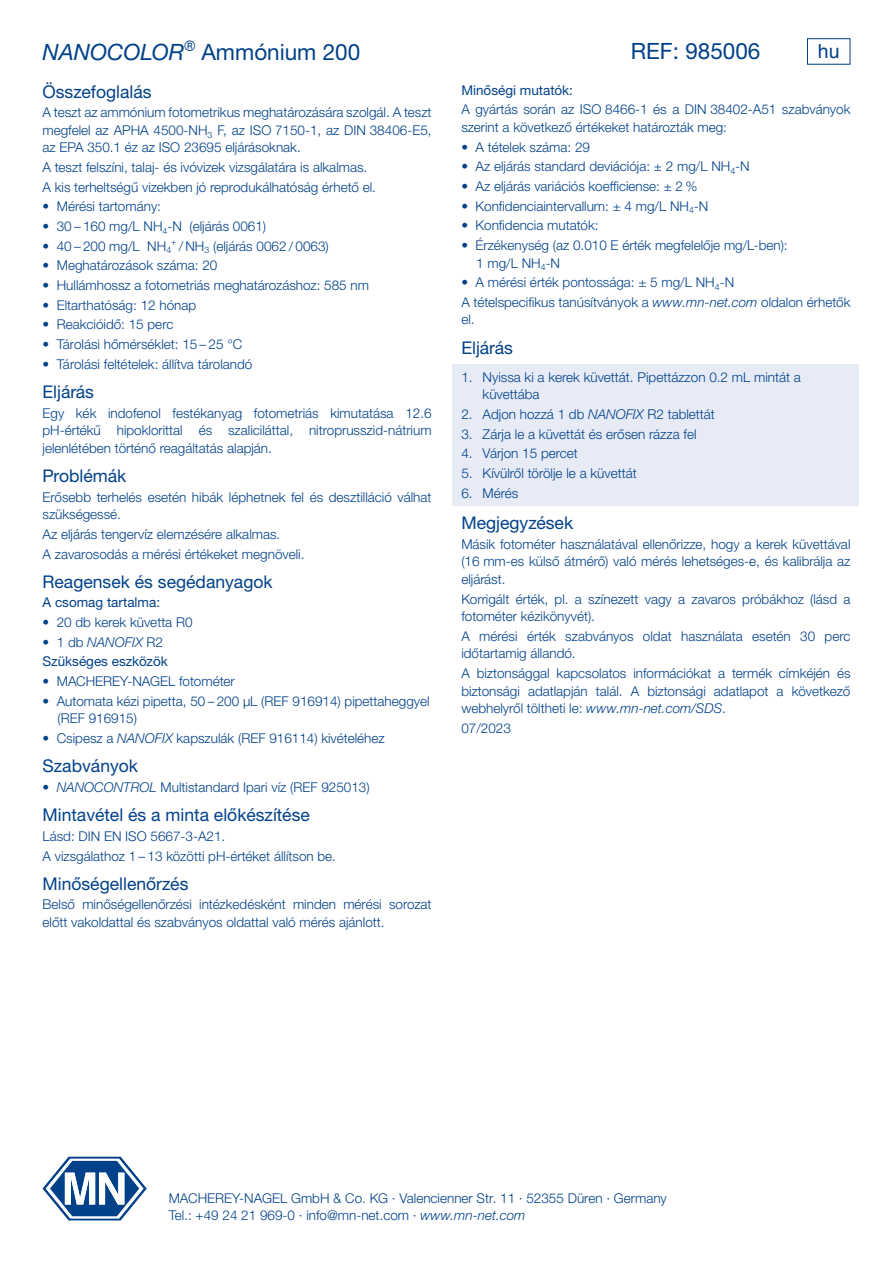
<style>
.page{position:relative;width:893px;height:1263px;background:#fff}
.page>*{position:absolute;margin:0;border:0;box-sizing:border-box;transform-origin:0 0}
.t1{font:22.5px "Helvetica Neue LTW1 G";color:#004189}
.t2{font:19.5px "Helvetica LT Pro";color:#004189}
.t3{font:17.55px "Helvetica Neue LTW1 G";color:#004189}
.t4{font:300 13.5px/17.5px "Helvetica Neue LTW1 G";color:#004189}
.t5{font:13.5px/19.6px "Helvetica Neue LTW1 G";color:#004189}
.s1{font-style:italic}
.s2{font-weight:300}
.s3{font-weight:300;font-style:italic}
</style>
<div class="page">
<svg style="left:43px;top:1157px;width:104px;height:63px"></svg>
<div style="left:807px;top:38px;width:43px;height:27px;border:1px solid #004189"></div>
<div style="left:453px;top:364px;width:406px;height:43px;background:#e6ebf6"></div>
<div style="left:453px;top:401px;width:406px;height:26px;background:#e6ebf6"></div>
<div style="left:453px;top:421px;width:406px;height:26px;background:#e6ebf6"></div>
<div style="left:453px;top:440px;width:406px;height:26px;background:#e6ebf6"></div>
<div style="left:453px;top:460px;width:406px;height:26px;background:#e6ebf6"></div>
<div style="left:453px;top:480px;width:406px;height:26px;background:#e6ebf6"></div>
<h1 class="t1" style="left:43px;top:38px;width:319px"><span class="s1">NANOCOLOR</span><sup>®</sup> Ammónium 200</h1>
<h2 class="t2" style="left:818px;top:40px;width:23px">hu</h2>
<h1 class="t1" style="left:631px;top:37px;width:131px">REF: 985006</h1>
<p class="t3" style="left:43px;top:80px;width:111px">Összefoglalás</p>
<p class="t4" style="left:43px;top:104px;width:391px;text-align:justify">A teszt az ammónium fotometrikus meghatározására szolgál. A teszt megfelel az APHA 4500-NH<sub>3</sub> F, az ISO 7150‑1, az DIN 38406‑E5, az EPA 350.1 éz az ISO 23695 eljárásoknak.</p>
<p class="t4" style="left:43px;top:157px;width:335px;line-height:19.6px">A teszt felszíni, talaj- és ivóvizek vizsgálatára is alkalmas.<br>A kis terheltségű vizekben jó reprodukálhatóság érhető el.</p>
<p class="t4" style="left:43px;top:198px;width:120px">• Mérési tartomány:</p>
<p class="t4" style="left:43px;top:217px;width:225px">• 30 – 160 mg/L NH<sub>4</sub>-N (eljárás 0061)</p>
<p class="t4" style="left:43px;top:237px;width:288px">• 40 – 200 mg/L NH<sub>4</sub><sup>+</sup> / NH<sub>3</sub> (eljárás 0062 / 0063)</p>
<p class="t4" style="left:43px;top:257px;width:176px">• Meghatározások száma: 20</p>
<p class="t4" style="left:43px;top:276px;width:328px">• Hullámhossz a fotometriás meghatározáshoz: 585 nm</p>
<p class="t4" style="left:43px;top:296px;width:155px">• Eltarthatóság: 12 hónap</p>
<p class="t4" style="left:43px;top:316px;width:132px">• Reakcióidő: 15 perc</p>
<p class="t4" style="left:43px;top:335px;width:201px">• Tárolási hőmérséklet: 15 – 25 °C</p>
<p class="t4" style="left:43px;top:355px;width:211px">• Tárolási feltételek: állítva tárolandó</p>
<p class="t3" style="left:43px;top:381px;width:53px">Eljárás</p>
<p class="t4" style="left:43px;top:404px;width:391px;text-align:justify">Egy kék indofenol festékanyag fotometriás kimutatása 12.6 pH-értékű hipoklorittal és szaliciláttal, nitroprusszid-nátrium jelenlétében történő reagáltatás alapján.</p>
<p class="t3" style="left:43px;top:465px;width:85px">Problémák</p>
<p class="t4" style="left:43px;top:488px;width:391px">Erősebb terhelés esetén hibák léphetnek fel és desztilláció válhat szükségessé.</p>
<p class="t4" style="left:43px;top:524px;width:263px;line-height:19.6px">Az eljárás tengervíz elemzésére alkalmas.<br>A zavarosodás a mérési értékeket megnöveli.</p>
<p class="t3" style="left:43px;top:571px;width:232px">Reagensek és segédanyagok</p>
<p class="t5" style="left:43px;top:593px;width:119px">A csomag tartalma:</p>
<p class="t4" style="left:43px;top:613px;width:152px">• 20 db kerek küvetta R0</p>
<p class="t5" style="left:43px;top:632px;width:127px"><span class="s2">• 1 db</span> <span class="s3">NANOFIX</span> <span class="s2">R2<br></span>Szükséges eszközök</p>
<p class="t4" style="left:43px;top:672px;width:194px">• MACHEREY‑NAGEL fotométer</p>
<p class="t4" style="left:57px;top:692px;width:374px;text-indent:-15px">• Automata kézi pipetta, 50 – 200 µL (REF 916914) pipettaheggyel (REF 916915)</p>
<p class="t4" style="left:43px;top:729px;width:344px">• Csipesz a <span class="s1">NANOFIX</span> kapszulák (REF 916114) kivételéhez</p>
<p class="t3" style="left:43px;top:755px;width:97px">Szabványok</p>
<p class="t4" style="left:43px;top:778px;width:329px">• <span class="s1">NANOCONTROL</span> Multistandard Ipari víz (REF 925013)</p>
<p class="t3" style="left:43px;top:804px;width:269px">Mintavétel és a minta előkészítése</p>
<p class="t4" style="left:43px;top:826px;width:295px;line-height:19.6px">Lásd: DIN EN ISO 5667‑3‑A21.<br>A vizsgálathoz 1 – 13 közötti pH-értéket állítson be.</p>
<p class="t3" style="left:43px;top:873px;width:147px">Minőségellenőrzés</p>
<p class="t4" style="left:43px;top:896px;width:391px">Belső minőségellenőrzési intézkedésként minden mérési sorozat előtt vakoldattal és szabványos oldattal való mérés ajánlott.</p>
<p class="t5" style="left:461px;top:80px;width:113px">Minőségi mutatók:</p>
<p class="t4" style="left:461px;top:101px;width:391px">A gyártás során az ISO 8466‑1 és a DIN 38402‑A51 szabványok szerint a következő értékeket határozták meg:</p>
<p class="t4" style="left:461px;top:138px;width:130px">• A tételek száma: 29</p>
<p class="t4" style="left:461px;top:158px;width:290px">• Az eljárás standard deviációja: ± 2 mg/L NH<sub>4</sub>-N</p>
<p class="t4" style="left:461px;top:177px;width:238px">• Az eljárás variációs koefficiense: ± 2 %</p>
<p class="t4" style="left:461px;top:197px;width:249px">• Konfidenciaintervallum: ± 4 mg/L NH<sub>4</sub>-N</p>
<p class="t4" style="left:461px;top:217px;width:139px">• Konfidencia mutatók:</p>
<p class="t4" style="left:476px;top:236px;width:313px;text-indent:-15px">• Érzékenység (az 0.010 E érték megfelelője mg/L-ben):<br>1 mg/L NH<sub>4</sub>-N</p>
<p class="t4" style="left:461px;top:273px;width:391px;line-height:19.6px">• A mérési érték pontossága: ± 5 mg/L NH<sub>4</sub>-N<br>A tételspecifikus tanúsítványok a <span class="s1">www.mn-net.com</span> oldalon érhetők</p>
<p class="t4" style="left:461px;top:311px;width:15px">el.</p>
<p class="t3" style="left:461px;top:337px;width:53px">Eljárás</p>
<p class="t4" style="left:483px;top:368px;width:320px;text-indent:-21px">1. Nyissa ki a kerek küvettát. Pipettázzon 0.2 mL mintát a küvettába</p>
<p class="t4" style="left:461px;top:405px;width:255px">2. Adjon hozzá 1 db <span class="s1">NANOFIX</span> R2 tablettát</p>
<p class="t4" style="left:461px;top:425px;width:237px">3. Zárja le a küvettát és erősen rázza fel</p>
<p class="t4" style="left:461px;top:445px;width:118px">4. Várjon 15 percet</p>
<p class="t4" style="left:461px;top:464px;width:177px">5. Kívülről törölje le a küvettát</p>
<p class="t4" style="left:461px;top:484px;width:59px">6. Mérés</p>
<p class="t3" style="left:461px;top:512px;width:113px">Megjegyzések</p>
<p class="t4" style="left:461px;top:535px;width:391px;text-align:justify">Másik fotométer használatával ellenőrizze, hogy a kerek küvettával (16 mm-es külső átmérő) való mérés lehetséges-e, és kalibrálja az eljárást.</p>
<p class="t4" style="left:461px;top:590px;width:391px">Korrigált érték, pl. a színezett vagy a zavaros próbákhoz (lásd a fotométer kézikönyvét).</p>
<p class="t4" style="left:461px;top:627px;width:391px">A mérési érték szabványos oldat használata esetén 30 perc időtartamig állandó.</p>
<p class="t4" style="left:461px;top:664px;width:391px;text-align:justify">A biztonsággal kapcsolatos információkat a termék címkéjén és biztonsági adatlapján talál. A biztonsági adatlapot a következő webhelyről töltheti le: <span class="s1">www.mn-net.com/SDS</span>.</p>
<p class="t4" style="left:461px;top:719px;width:51px">07/2023</p>
<p class="t4" style="left:169px;top:1189px;width:500px">MACHEREY-NAGEL GmbH &amp; Co. KG · Valencienner Str. 11 · 52355 Düren · Germany<br>Tel.: +49 24 21 969-0 · info@mn-net.com · <span class="s1">www.mn-net.com</span></p>
</div>
